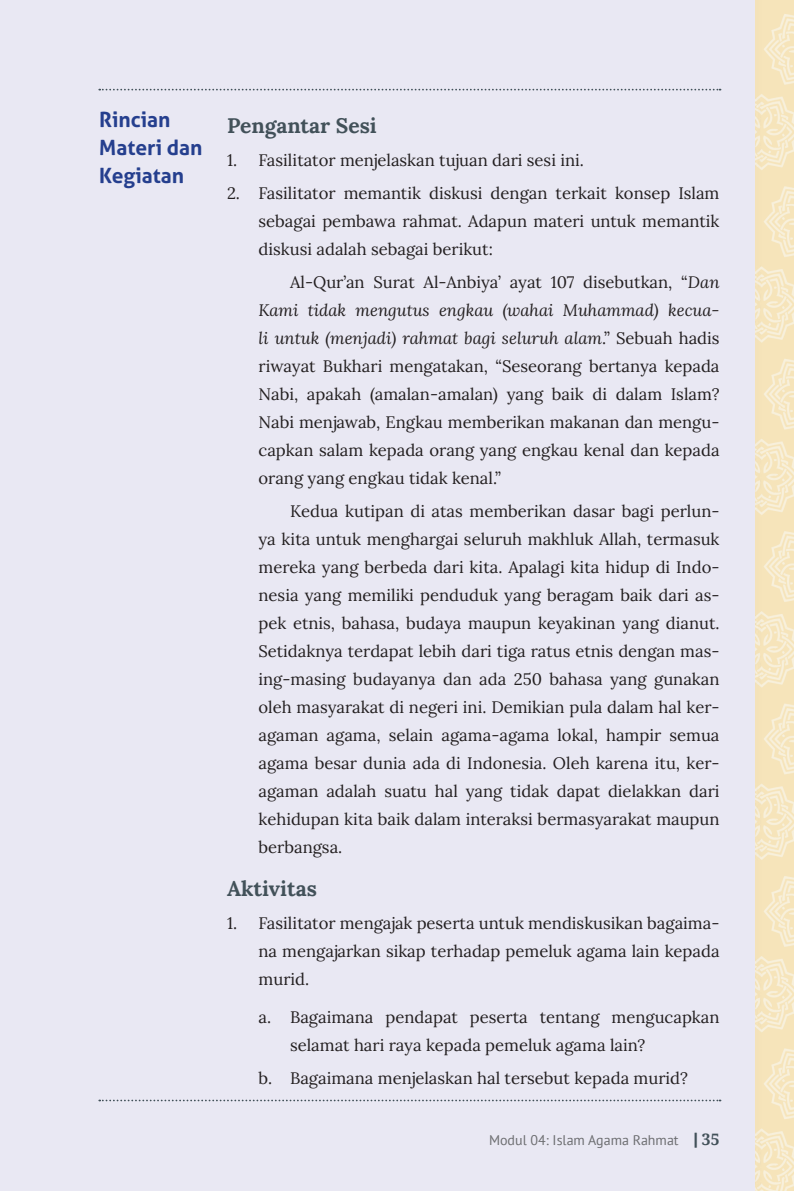
<style>
.page{position:relative;width:794px;height:1191px;background:#fff}
.page>*{position:absolute;margin:0;border:0;box-sizing:border-box;transform-origin:0 0}
.t1{font:700 21px/28px "Aller";color:#253f8e}
.t2{font:700 21px "Lora";color:#425159}
.t3{font:16.62px/28px "Lora";color:#231f20;text-align:justify}
.t4{font:14px "PT Sans";color:#6c6d70}
.s1{font-style:italic}
.s2{font-family:"Aller";font-weight:700;font-size:15.75px;color:#425159}
.s3{font-family:"Droid Serif";font-weight:700;font-size:15.75px;color:#425159}
</style>
<div class="page">
<img style="left:754px;top:0;width:40px;height:1191px">
<div style="left:0;top:0;width:754px;height:1191px;background:#e9e8f3"></div>
<svg style="left:99px;top:1099px;width:621px;height:2px"></svg>
<svg style="left:99px;top:89px;width:621px;height:1px"></svg>
<p class="t1" style="left:99px;top:105px;width:105px">Rincian<br>Materi dan<br>Kegiatan</p>
<p class="t2" style="left:227px;top:109px;width:151px">Pengantar Sesi</p>
<p class="t3" style="left:227px;top:145px;width:358px">1. Fasilitator menjelaskan tujuan dari sesi ini.</p>
<p class="t3" style="left:258px;top:178px;width:462px;text-indent:-32px">2. Fasilitator memantik diskusi dengan terkait konsep Islam sebagai pembawa rahmat. Adapun materi untuk memantik diskusi adalah sebagai berikut:</p>
<p class="t3" style="left:258px;top:267px;width:462px;text-indent:32px">Al-Qur’an Surat Al-Anbiya’ ayat 107 disebutkan, “<span class="s1">Dan Kami tidak mengutus engkau (wahai Muhammad) kecua&shy;li untuk (menjadi) rahmat bagi seluruh alam</span>.” Sebuah hadis riwayat Bukhari mengatakan, “Seseorang bertanya kepada Nabi, apakah (amalan-amalan) yang baik di dalam Islam?<br>Nabi menjawab, Engkau memberikan makanan dan mengu&shy;capkan salam kepada orang yang engkau kenal dan kepada orang yang engkau tidak kenal.”</p>
<p class="t3" style="left:258px;top:496px;width:462px;text-indent:32px">Kedua kutipan di atas memberikan dasar bagi perlun&shy;ya kita untuk menghargai seluruh makhluk Allah, termasuk mereka yang berbeda dari kita. Apalagi kita hidup di Indo&shy;nesia yang memiliki penduduk yang beragam baik dari as&shy;pek etnis, bahasa, budaya maupun keyakinan yang dianut.<br>Setidaknya terdapat lebih dari tiga ratus etnis dengan mas&shy;ing-masing budayanya dan ada 250 bahasa yang gunakan oleh masyarakat di negeri ini. Demikian pula dalam hal ker&shy;agaman agama, selain agama-agama lokal, hampir semua agama besar dunia ada di Indonesia. Oleh karena itu, ker&shy;agaman adalah suatu hal yang tidak dapat dielakkan dari kehidupan kita baik dalam interaksi bermasyarakat maupun berbangsa.</p>
<p class="t2" style="left:227px;top:872px;width:91px">Aktivitas</p>
<p class="t3" style="left:258px;top:907px;width:462px;text-indent:-32px">1. Fasilitator mengajak peserta untuk mendiskusikan bagaima&shy;na mengajarkan sikap terhadap pemeluk agama lain kepada murid.</p>
<p class="t3" style="left:290px;top:1001px;width:431px;text-indent:-32px">a. Bagaimana pendapat peserta tentang mengucapkan selamat hari raya kepada pemeluk agama lain?</p>
<p class="t3" style="left:258px;top:1062px;width:431px">b. Bagaimana menjelaskan hal tersebut kepada murid?</p>
<p class="t4" style="left:489px;top:1130px;width:232px">Modul 04: Islam Agama Rahmat <span class="s2">|</span> <span class="s3">35</span></p>
</div>
